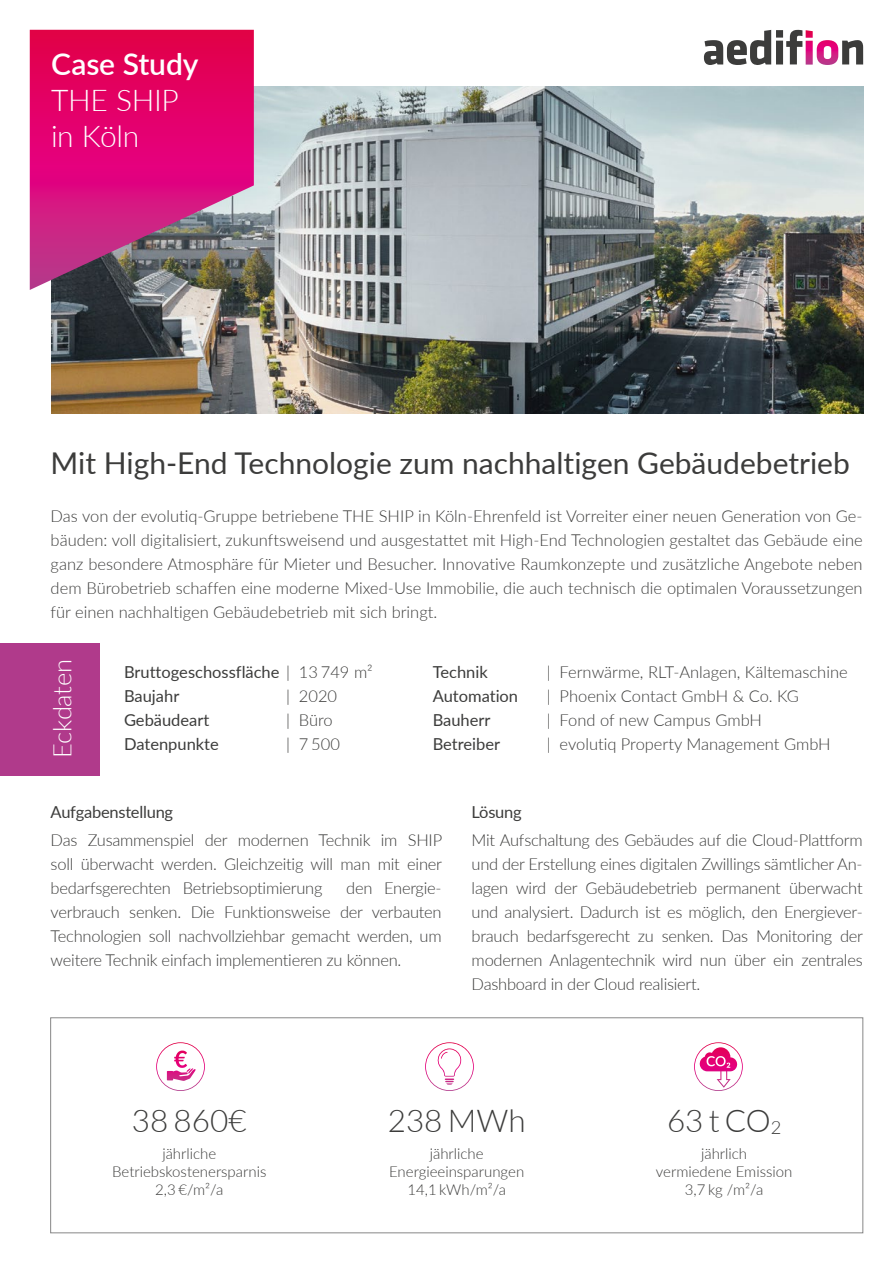
<style>
.page{position:relative;width:893px;height:1263px;background:#fff}
.page>*{position:absolute;margin:0;border:0;box-sizing:border-box;transform-origin:0 0}
.t1{font:300 31.5px "Lato";color:#3c3c3b}
.t2{font:30px "Lato";color:#3c3c3b}
.t3{font:300 30px/36px "Lato";letter-spacing:-.01em;color:#fff}
.t4{font:600 30px "Lato";letter-spacing:-.005em;color:#fff}
.t5{font:300 25.5px "Lato";letter-spacing:-.015em;color:#fff}
.t6{font:300 16.5px/24px "Lato";letter-spacing:-.015em;color:#3c3c3b;text-align:justify}
.t7{font:16.5px/24px "Lato";color:#3c3c3b}
.t8{font:300 15px/18px "Lato";color:#3c3c3b;text-align:center}
.s1{font-weight:300}
.s2{font-size:18.3px}
</style>
<div class="page">
<img style="left:51px;top:86px;width:812px;height:328px">
<div style="left:0;top:643px;width:100px;height:132px;background:#b03a8b"></div>
<svg style="left:30px;top:30px;width:224px;height:260px;background:#c81c6e"></svg>
<div style="left:50px;top:1017px;width:813px;height:216px;background:#fff;border:1px solid #878787"></div>
<svg style="left:156px;top:1042px;width:49px;height:49px"></svg>
<svg style="left:425px;top:1042px;width:49px;height:49px"></svg>
<svg style="left:694px;top:1042px;width:49px;height:49px"></svg>
<svg style="left:704px;top:30px;width:159px;height:35px"></svg>
<h2 class="t4" style="left:51px;top:42px;width:149px">Case Study</h2>
<h2 class="t3" style="left:51px;top:81px;width:129px">THE SHIP in Köln</h2>
<h2 class="t2" style="left:51px;top:442px;width:801px">Mit High-End Technologie zum nachhaltigen Gebäudebetrieb</h2>
<p class="t6" style="left:51px;top:503px;width:813px">Das von der evolutiq-Gruppe betriebene THE SHIP in Köln-Ehrenfeld ist Vorreiter einer neuen Generation von Ge&shy;bäuden: voll digitalisiert, zukunftsweisend und ausgestattet mit High-End Technologien gestaltet das Gebäude eine ganz besondere Atmosphäre für Mieter und Besucher. Innovative Raumkonzepte und zusätzliche Angebote neben dem Bürobetrieb schaffen eine moderne Mixed-Use Immobilie, die auch technisch die optimalen Voraussetzungen für einen nachhaltigen Gebäudebetrieb mit sich bringt.</p>
<h3 class="t5" style="left:44px;top:758px;width:100px;rotate:-90deg">Eckdaten</h3>
<p class="t7" style="left:124px;top:659px;width:250px">Bruttogeschossfläche <span class="s1">| 13 749 m²<br></span>Baujahr</p>
<p class="t6" style="left:286px;top:683px;width:53px">| 2020</p>
<p class="t7" style="left:124px;top:707px;width:87px">Gebäudeart</p>
<p class="t6" style="left:286px;top:707px;width:48px">| Büro</p>
<p class="t7" style="left:124px;top:731px;width:96px">Datenpunkte</p>
<p class="t6" style="left:286px;top:731px;width:55px">| 7 500</p>
<p class="t7" style="left:433px;top:659px;width:57px">Technik</p>
<p class="t6" style="left:547px;top:659px;width:302px">| Fernwärme, RLT-Anlagen, Kältemaschine</p>
<p class="t7" style="left:433px;top:683px;width:87px">Automation</p>
<p class="t6" style="left:547px;top:683px;width:254px">| Phoenix Contact GmbH &amp; Co. KG</p>
<p class="t7" style="left:433px;top:707px;width:59px">Bauherr</p>
<p class="t6" style="left:547px;top:708px;width:217px">| Fond of new Campus GmbH</p>
<p class="t7" style="left:433px;top:731px;width:69px">Betreiber</p>
<p class="t6" style="left:547px;top:732px;width:285px">| evolutiq Property Management GmbH</p>
<p class="t7" style="left:51px;top:799px;width:124px">Aufgabenstellung</p>
<p class="t6" style="left:51px;top:828px;width:393px">Das Zusammenspiel der modernen Technik im SHIP soll überwacht werden. Gleichzeitig will man mit einer bedarfsgerechten Betriebsoptimierung</p>
<p class="t6" style="left:51px;top:876px;width:393px;text-indent:295px">den Energie&shy;verbrauch senken. Die Funktionsweise der verbauten Technologien soll nachvollziehbar gemacht werden, um weitere Technik einfach implementieren zu können.</p>
<p class="t7" style="left:472px;top:799px;width:52px">Lösung</p>
<p class="t6" style="left:472px;top:828px;width:393px">Mit Aufschaltung des Gebäudes auf die Cloud-Plattform und der Erstellung eines digitalen Zwillings sämtlicher An&shy;lagen wird der Gebäudebetrieb permanent überwacht und analysiert. Dadurch ist es möglich, den Energiever&shy;brauch bedarfsgerecht zu senken. Das Monitoring der modernen Anlagentechnik wird nun über ein zentrales Dashboard in der Cloud realisiert.</p>
<h1 class="t1" style="left:132px;top:1099px;width:116px">38 860€</h1>
<p class="t8" style="left:112px;top:1144px;width:156px">jährliche<br>Betriebskostenersparnis<br>2,3 €/m²/a</p>
<h1 class="t1" style="left:388px;top:1099px;width:139px">238 MWh</h1>
<p class="t8" style="left:389px;top:1144px;width:137px">jährliche<br>Energieeinsparungen<br>14,1 kWh/m²/a</p>
<h1 class="t1" style="left:667px;top:1099px;width:116px">63 t CO<span class="s2">2</span></h1>
<p class="t8" style="left:656px;top:1144px;width:138px">jährlich<br>vermiedene Emission<br>3,7 kg /m²/a</p>
</div>
